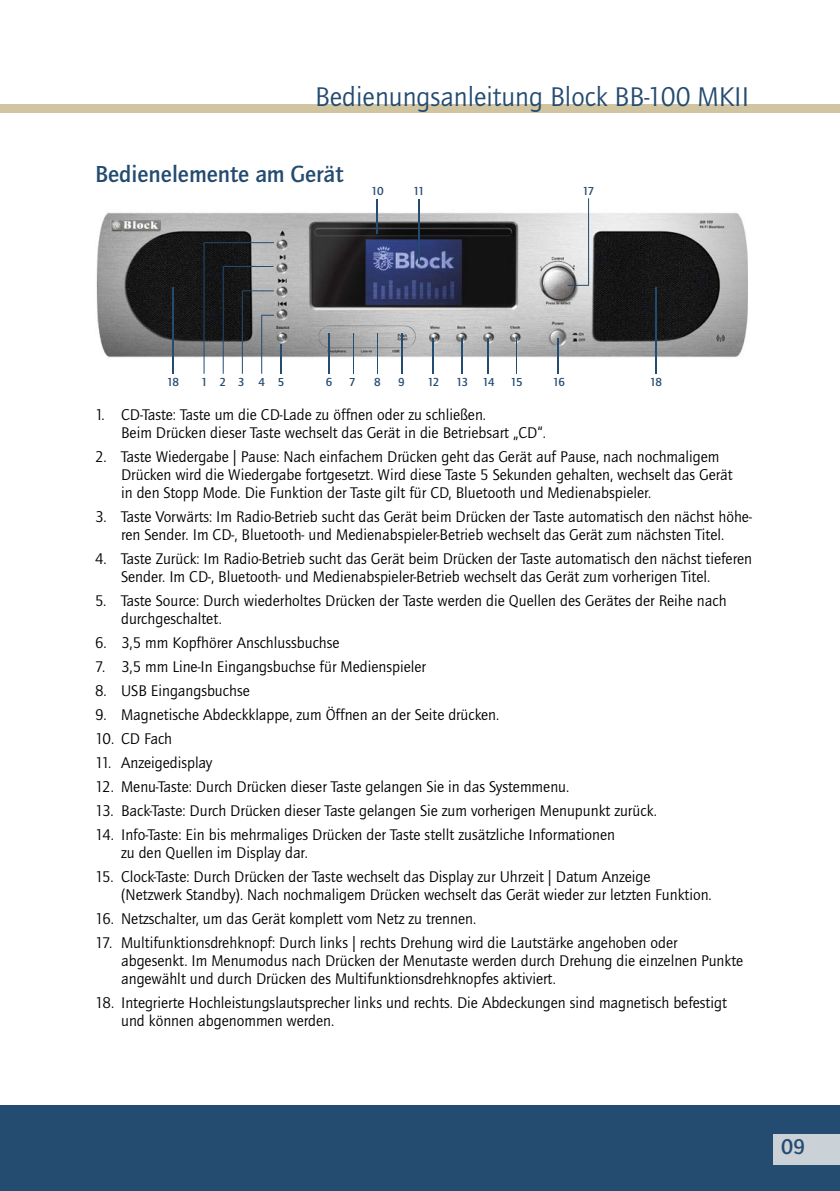
<style>
.page{position:relative;width:840px;height:1191px;background:#fff}
.page>*{position:absolute;margin:0;border:0;box-sizing:border-box;transform-origin:0 0}
.t1{font:28px "Quay Sans ITC Std";color:#244b70}
.t2{font:500 26px "Quay Sans ITC Std";color:#244b70}
.t3{font:500 24px "Quay Sans ITC Std";color:#244b70}
.t4{font:500 22px "Quay Sans ITC Std";color:#244b70}
.t5{font:16px/18px "Quay Sans ITC Std";color:#000}
.t6{font:500 12px "Quay Sans ITC Std";letter-spacing:-.075em;color:#244b70}
</style>
<div class="page">
<div style="left:0;top:1106px;width:839px;height:85px;background:#244b70"></div>
<div style="left:0;top:104px;width:839px;height:9px;background:#d1c5a1"></div>
<div style="left:773px;top:1134px;width:66px;height:30px;background:#cad2d8"></div>
<img style="left:96px;top:210px;width:651px;height:151px">
<hr style="left:432px;top:338px;width:1px;height:36px;background:#244b70">
<hr style="left:461px;top:338px;width:1px;height:36px;background:#244b70">
<hr style="left:487px;top:338px;width:1px;height:36px;background:#244b70">
<hr style="left:515px;top:338px;width:1px;height:36px;background:#244b70">
<hr style="left:557px;top:338px;width:1px;height:36px;background:#244b70">
<hr style="left:654px;top:287px;width:1px;height:87px;background:#244b70">
<hr style="left:172px;top:287px;width:1px;height:87px;background:#244b70">
<hr style="left:376px;top:199px;width:1px;height:35px;background:#244b70">
<hr style="left:418px;top:199px;width:1px;height:64px;background:#244b70">
<hr style="left:280px;top:344px;width:1px;height:30px;background:#244b70">
<svg style="left:203px;top:242px;width:71px;height:132px;background:#626466"></svg>
<hr style="left:328px;top:333px;width:1px;height:41px;background:#244b70">
<hr style="left:352px;top:333px;width:1px;height:41px;background:#244b70">
<hr style="left:377px;top:333px;width:1px;height:41px;background:#244b70">
<hr style="left:401px;top:333px;width:1px;height:41px;background:#244b70">
<svg style="left:567px;top:210px;width:21px;height:76px;background:#dbdbdc"></svg>
<h1 class="t1" style="left:315px;top:80px;width:435px">Bedienungsanleitung Block BB-100 MKII</h1>
<h3 class="t3" style="left:95px;top:160px;width:250px">Bedienelemente am Gerät</h3>
<p class="t6" style="left:371px;top:184px;width:14px">10</p>
<p class="t6" style="left:413px;top:184px;width:13px">11</p>
<p class="t6" style="left:582px;top:184px;width:14px">17</p>
<p class="t6" style="left:167px;top:375px;width:14px">18</p>
<p class="t6" style="left:277px;top:375px;width:8px">5</p>
<p class="t6" style="left:427px;top:375px;width:14px">12</p>
<p class="t6" style="left:456px;top:375px;width:40px">13 14</p>
<p class="t6" style="left:510px;top:375px;width:14px">15</p>
<p class="t6" style="left:552px;top:375px;width:14px">16</p>
<p class="t6" style="left:649px;top:375px;width:14px">18</p>
<p class="t6" style="left:201px;top:375px;width:65px">123 4</p>
<p class="t6" style="left:326px;top:375px;width:8px">6</p>
<p class="t6" style="left:349px;top:375px;width:8px">7</p>
<p class="t6" style="left:374px;top:375px;width:8px">8</p>
<p class="t6" style="left:398px;top:375px;width:8px">9</p>
<p class="t5" style="left:121px;top:405px;width:426px;text-indent:-26px">1. CD-Taste: Taste um die CD-Lade zu öffnen oder zu schließen.<br>Beim Drücken dieser Taste wechselt das Gerät in die Betriebsart „CD“.</p>
<p class="t5" style="left:121px;top:447px;width:612px;text-indent:-26px">2. Taste Wiedergabe | Pause: Nach einfachem Drücken geht das Gerät auf Pause, nach nochmaligem<br>Drücken wird die Wiedergabe fortgesetzt. Wird diese Taste 5 Sekunden gehalten, wechselt das Gerät in den Stopp Mode. Die Funktion der Taste gilt für CD, Bluetooth und Medienabspieler.</p>
<p class="t5" style="left:95px;top:507px;width:658px;text-align:center">3. Taste Vorwärts: Im Radio-Betrieb sucht das Gerät beim Drücken der Taste automatisch den nächst höhe&shy;ren Sender. Im CD-, Bluetooth- und Medienabspieler-Betrieb wechselt das Gerät zum nächsten Titel.</p>
<p class="t5" style="left:121px;top:549px;width:632px;text-indent:-26px">4. Taste Zurück: Im Radio-Betrieb sucht das Gerät beim Drücken der Taste automatisch den nächst tieferen<br>Sender. Im CD-, Bluetooth- und Medienabspieler-Betrieb wechselt das Gerät zum vorherigen Titel.</p>
<p class="t5" style="left:121px;top:591px;width:606px;text-indent:-26px">5. Taste Source: Durch wiederholtes Drücken der Taste werden die Quellen des Gerätes der Reihe nach durchgeschaltet.</p>
<p class="t5" style="left:95px;top:633px;width:246px">6. 3,5 mm Kopfhörer Anschlussbuchse</p>
<p class="t5" style="left:95px;top:657px;width:332px">7. 3,5 mm Line-In Eingangsbuchse für Medienspieler</p>
<p class="t5" style="left:95px;top:681px;width:156px">8. USB Eingangsbuchse</p>
<p class="t5" style="left:95px;top:705px;width:405px">9. Magnetische Abdeckklappe, zum Öffnen an der Seite drücken.</p>
<p class="t5" style="left:95px;top:729px;width:79px">10. CD Fach</p>
<p class="t5" style="left:95px;top:753px;width:119px">11. Anzeigedisplay</p>
<p class="t5" style="left:95px;top:777px;width:475px">12. Menu-Taste: Durch Drücken dieser Taste gelangen Sie in das Systemmenu.</p>
<p class="t5" style="left:95px;top:801px;width:563px">13. Back-Taste: Durch Drücken dieser Taste gelangen Sie zum vorherigen Menupunkt zurück.</p>
<p class="t5" style="left:121px;top:825px;width:495px;text-indent:-26px">14. Info-Taste: Ein bis mehrmaliges Drücken der Taste stellt zusätzliche Informationen zu den Quellen im Display dar.</p>
<p class="t5" style="left:121px;top:867px;width:592px;text-indent:-26px">15. Clock-Taste: Durch Drücken der Taste wechselt das Display zur Uhrzeit | Datum Anzeige (Netzwerk Standby). Nach nochmaligem Drücken wechselt das Gerät wieder zur letzten Funktion.</p>
<p class="t5" style="left:95px;top:909px;width:382px">16. Netzschalter, um das Gerät komplett vom Netz zu trennen.</p>
<p class="t5" style="left:121px;top:933px;width:623px;text-indent:-26px">17. Multifunktionsdrehknopf: Durch links | rechts Drehung wird die Lautstärke angehoben oder abgesenkt. Im Menumodus nach Drücken der Menutaste werden durch Drehung die einzelnen Punkte angewählt und durch Drücken des Multifunktionsdrehknopfes aktiviert.</p>
<p class="t5" style="left:121px;top:993px;width:607px;text-indent:-26px">18. Integrierte Hochleistungslautsprecher links und rechts. Die Abdeckungen sind magnetisch befestigt und können abgenommen werden.</p>
<h3 class="t4" style="left:780px;top:1134px;width:26px">09</h3>
<h2 class="t2" style="left:780px;top:1133px;width:36px">xxx</h2>
</div>
